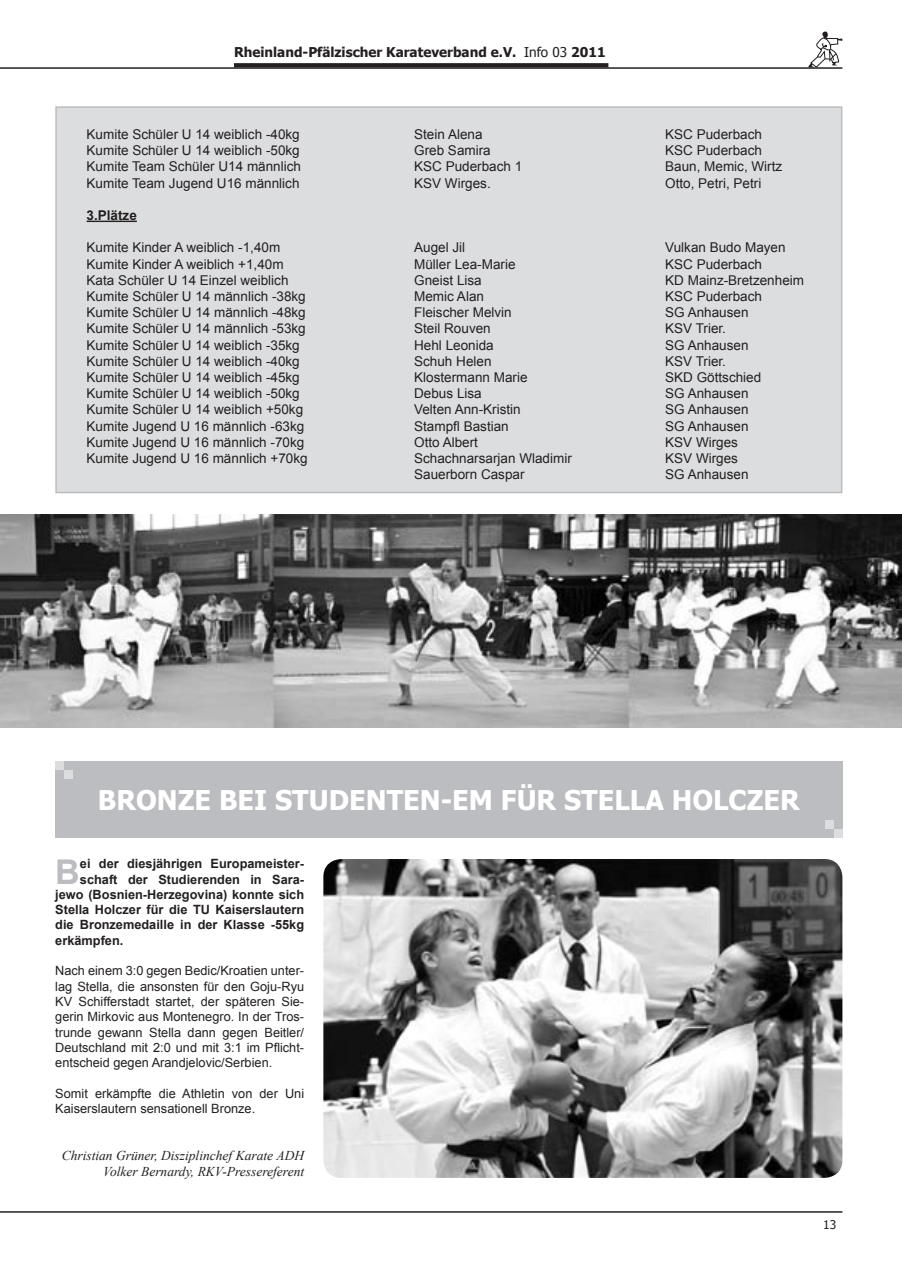
<style>
.page{position:relative;width:902px;height:1280px;background:#fff}
.page>*{position:absolute;margin:0;border:0;box-sizing:border-box;transform-origin:0 0}
.t1{font:700 34.05px "Arial";color:#bcbdc0}
.t2{font:700 27.15px "Tahoma";color:#fff}
.t3{font:13.5px "Arial";color:#231f20}
.t4{font:italic 13.5px/16.2px "Times New Roman";color:#231f20;text-align:right}
.t5{font:700 13.5px "Tahoma";color:#231f20}
.t6{font:700 13.5px "Arial";color:#231f20}
.t7{font:12.75px/15.3px "Arial";color:#231f20;text-align:justify}
.t8{font:700 12.75px "Arial";color:#231f20}
.t9{font:12px "Tahoma";color:#231f20}
.s1{font-weight:400}
</style>
<div class="page">
<hr style="left:0;top:67px;width:842px;height:2px;background:#231f20">
<svg style="left:234px;top:63px;width:374px;height:4px"></svg>
<svg style="left:808px;top:31px;width:34px;height:36px"></svg>
<hr style="left:0;top:1211px;width:842px;height:2px;background:#231f20">
<div style="left:55px;top:761px;width:787px;height:77px;background:#bcbdc0"></div>
<div style="left:55px;top:761px;width:9px;height:9px;background:#dcdddf"></div>
<div style="left:64px;top:770px;width:8px;height:8px;background:#dcdddf"></div>
<div style="left:825px;top:821px;width:8px;height:8px;background:#dcdddf"></div>
<div style="left:833px;top:829px;width:9px;height:9px;background:#dcdddf"></div>
<img style="left:323px;top:859px;width:519px;height:319px">
<div style="left:56px;top:107px;width:785px;height:385px;background:#dcdddf"></div>
<hr style="left:87px;top:221px;width:50px;height:1px;background:#231f20">
<div style="left:55px;top:106px;width:787px;height:387px;border:2px solid #bcbdc0"></div>
<img style="left:0;top:515px;width:901px;height:212px">
<p class="t5" style="left:234px;top:43px;width:373px">Rheinland-Pfälzischer Karateverband e.V. <span class="s1">Info 03</span> 2011</p>
<p class="t3" style="left:87px;top:125px;width:215px">Kumite Schüler U 14 weiblich -40kg</p>
<p class="t3" style="left:414px;top:125px;width:70px">Stein Alena</p>
<p class="t3" style="left:665px;top:125px;width:98px">KSC Puderbach</p>
<p class="t3" style="left:87px;top:142px;width:215px">Kumite Schüler U 14 weiblich -50kg</p>
<p class="t3" style="left:414px;top:142px;width:78px">Greb Samira</p>
<p class="t3" style="left:665px;top:142px;width:98px">KSC Puderbach</p>
<p class="t3" style="left:87px;top:158px;width:216px">Kumite Team Schüler U14 männlich</p>
<p class="t3" style="left:414px;top:158px;width:110px">KSC Puderbach 1</p>
<p class="t3" style="left:665px;top:158px;width:119px">Baun, Memic, Wirtz</p>
<p class="t3" style="left:87px;top:174px;width:214px">Kumite Team Jugend U16 männlich</p>
<p class="t3" style="left:414px;top:174px;width:78px">KSV Wirges.</p>
<p class="t3" style="left:665px;top:174px;width:98px">Otto, Petri, Petri</p>
<p class="t6" style="left:87px;top:206px;width:52px">3.Plätze</p>
<p class="t3" style="left:87px;top:239px;width:195px">Kumite Kinder A weiblich -1,40m</p>
<p class="t3" style="left:414px;top:239px;width:53px">Augel Jil</p>
<p class="t3" style="left:665px;top:239px;width:122px">Vulkan Budo Mayen</p>
<p class="t3" style="left:87px;top:255px;width:198px">Kumite Kinder A weiblich +1,40m</p>
<p class="t3" style="left:414px;top:255px;width:103px">Müller Lea-Marie</p>
<p class="t3" style="left:665px;top:255px;width:98px">KSC Puderbach</p>
<p class="t3" style="left:87px;top:271px;width:203px">Kata Schüler U 14 Einzel weiblich</p>
<p class="t3" style="left:414px;top:271px;width:69px">Gneist Lisa</p>
<p class="t3" style="left:665px;top:271px;width:140px">KD Mainz-Bretzenheim</p>
<p class="t3" style="left:87px;top:287px;width:221px">Kumite Schüler U 14 männlich -38kg</p>
<p class="t3" style="left:414px;top:287px;width:71px">Memic Alan</p>
<p class="t3" style="left:665px;top:287px;width:98px">KSC Puderbach</p>
<p class="t3" style="left:87px;top:304px;width:221px">Kumite Schüler U 14 männlich -48kg</p>
<p class="t3" style="left:414px;top:304px;width:99px">Fleischer Melvin</p>
<p class="t3" style="left:665px;top:304px;width:85px">SG Anhausen</p>
<p class="t3" style="left:87px;top:320px;width:221px">Kumite Schüler U 14 männlich -53kg</p>
<p class="t3" style="left:414px;top:320px;width:78px">Steil Rouven</p>
<p class="t3" style="left:665px;top:320px;width:62px">KSV Trier.</p>
<p class="t3" style="left:87px;top:336px;width:215px">Kumite Schüler U 14 weiblich -35kg</p>
<p class="t3" style="left:414px;top:336px;width:81px">Hehl Leonida</p>
<p class="t3" style="left:665px;top:336px;width:85px">SG Anhausen</p>
<p class="t3" style="left:87px;top:352px;width:215px">Kumite Schüler U 14 weiblich -40kg</p>
<p class="t3" style="left:414px;top:352px;width:79px">Schuh Helen</p>
<p class="t3" style="left:665px;top:352px;width:62px">KSV Trier.</p>
<p class="t3" style="left:87px;top:368px;width:215px">Kumite Schüler U 14 weiblich -45kg</p>
<p class="t3" style="left:414px;top:368px;width:115px">Klostermann Marie</p>
<p class="t3" style="left:665px;top:368px;width:98px">SKD Göttschied</p>
<p class="t3" style="left:87px;top:385px;width:215px">Kumite Schüler U 14 weiblich -50kg</p>
<p class="t3" style="left:414px;top:385px;width:69px">Debus Lisa</p>
<p class="t3" style="left:665px;top:385px;width:85px">SG Anhausen</p>
<p class="t3" style="left:87px;top:401px;width:218px">Kumite Schüler U 14 weiblich +50kg</p>
<p class="t3" style="left:414px;top:401px;width:108px">Velten Ann-Kristin</p>
<p class="t3" style="left:665px;top:401px;width:85px">SG Anhausen</p>
<p class="t3" style="left:87px;top:417px;width:219px">Kumite Jugend U 16 männlich -63kg</p>
<p class="t3" style="left:414px;top:417px;width:96px">Stampfl Bastian</p>
<p class="t3" style="left:665px;top:417px;width:85px">SG Anhausen</p>
<p class="t3" style="left:87px;top:433px;width:219px">Kumite Jugend U 16 männlich -70kg</p>
<p class="t3" style="left:414px;top:433px;width:65px">Otto Albert</p>
<p class="t3" style="left:665px;top:433px;width:74px">KSV Wirges</p>
<p class="t3" style="left:87px;top:449px;width:222px">Kumite Jugend U 16 männlich +70kg</p>
<p class="t3" style="left:414px;top:449px;width:159px">Schachnarsarjan Wladimir</p>
<p class="t3" style="left:665px;top:449px;width:74px">KSV Wirges</p>
<p class="t3" style="left:414px;top:466px;width:112px">Sauerborn Caspar</p>
<p class="t3" style="left:665px;top:466px;width:85px">SG Anhausen</p>
<h2 class="t2" style="left:98px;top:781px;width:703px">BRONZE BEI STUDENTEN-EM FÜR STELLA HOLCZER</h2>
<h1 class="t1" style="left:55px;top:849px;width:26px">B</h1>
<p class="t8" style="left:80px;top:855px;width:226px">ei der diesjährigen Europameister-</p>
<p class="t8" style="left:80px;top:870px;width:226px">schaft der Studierenden in Sara-</p>
<p class="t8" style="left:55px;top:886px;width:250px">jewo (Bosnien-Herzegovina) konnte sich</p>
<p class="t8" style="left:55px;top:901px;width:250px">Stella Holczer für die TU Kaiserslautern</p>
<p class="t8" style="left:55px;top:916px;width:250px">die Bronzemedaille in der Klasse -55kg</p>
<p class="t8" style="left:55px;top:932px;width:70px">erkämpfen.</p>
<p class="t7" style="left:55px;top:963px;width:250px">Nach einem 3:0 gegen Bedic/Kroatien unter&shy;lag Stella, die ansonsten für den Goju-Ryu KV Schifferstadt startet, der späteren Sie&shy;gerin Mirkovic aus Montenegro. In der Tros&shy;trunde gewann Stella dann gegen Beitler/ Deutschland mit 2:0 und mit 3:1 im Pflicht&shy;entscheid gegen Arandjelovic/Serbien.</p>
<p class="t7" style="left:55px;top:1086px;width:250px">Somit erkämpfte die Athletin von der Uni<br>Kaiserslautern sensationell Bronze.</p>
<p class="t4" style="left:62px;top:1147px;width:244px">Christian Grüner, Disziplinchef Karate ADH<br>Volker Bernardy, RKV-Pressereferent</p>
<p class="t9" style="left:823px;top:1217px;width:15px">13</p>
</div>
